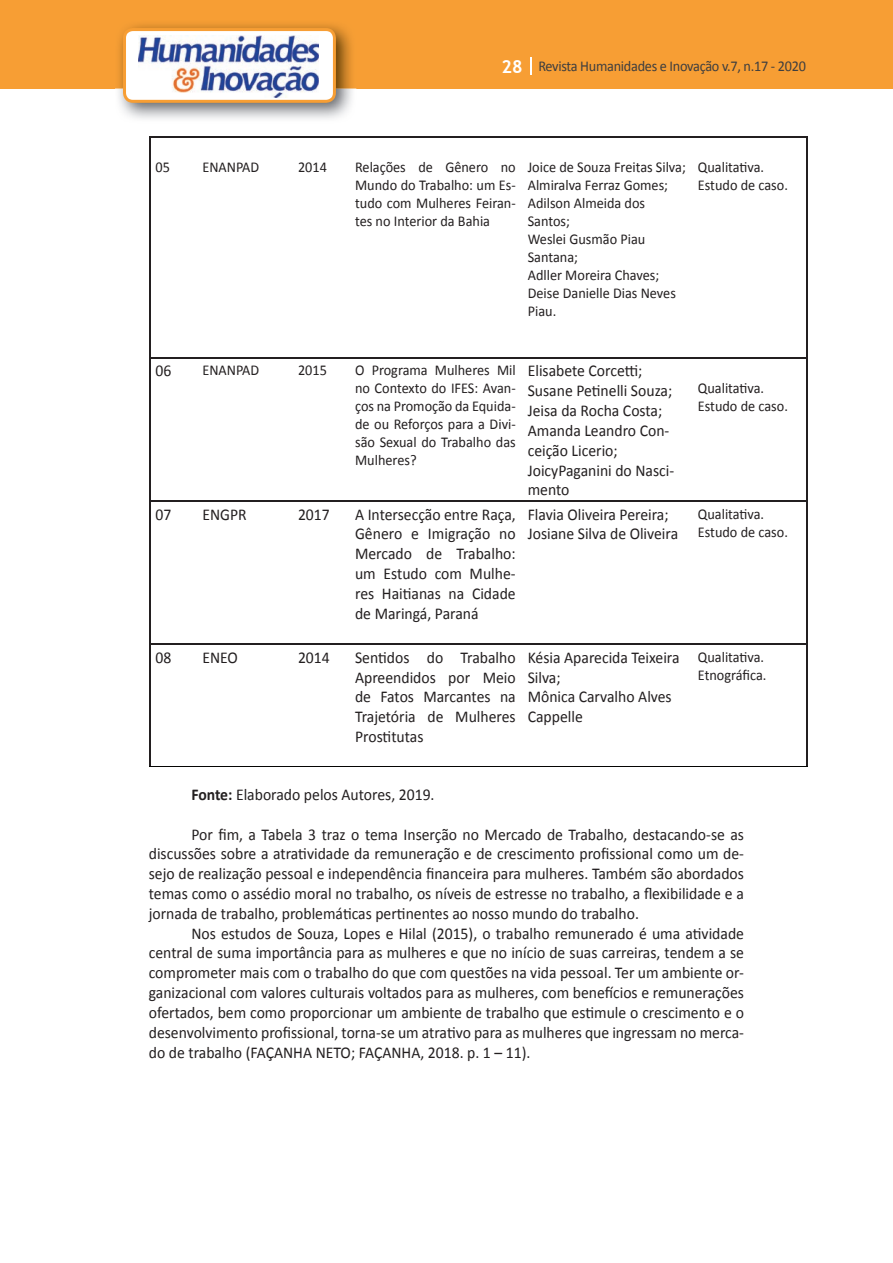
<style>
.page{position:relative;width:893px;height:1263px;background:#fff}
.page>*{position:absolute;margin:0;border:0;box-sizing:border-box;transform-origin:0 0}
.t1{font:16.5px/19.8px "Calibri";color:#231f20;text-align:justify;scale:.95 1}
.t2{font:15px/18px "Calibri";color:#231f20;scale:.95 1}
.t3{font:15px "Calibri";letter-spacing:-.02em;color:#3e3e3f;scale:.95 1}
.s1{font-family:"Trebuchet MS";font-weight:700;font-size:18px;color:#fff}
.s2{font-weight:700}
</style>
<div class="page">
<div style="left:0;top:0;width:893px;height:88px;background:#f79e34"></div>
<svg style="left:530px;top:57px;width:2px;height:18px"></svg>
<img style="left:115px;top:24px;width:241px;height:95px">
<svg style="left:123px;top:28px;width:213px;height:75px"></svg>
<hr style="left:149px;top:136px;width:47px;height:2px;background:#231f20">
<hr style="left:149px;top:138px;width:1px;height:94px;background:#231f20">
<hr style="left:196px;top:136px;width:96px;height:2px;background:#231f20">
<hr style="left:292px;top:136px;width:57px;height:2px;background:#231f20">
<hr style="left:349px;top:136px;width:173px;height:2px;background:#231f20">
<hr style="left:522px;top:136px;width:170px;height:2px;background:#231f20">
<hr style="left:692px;top:136px;width:116px;height:2px;background:#231f20">
<hr style="left:806px;top:138px;width:2px;height:94px;background:#231f20">
<hr style="left:149px;top:232px;width:1px;height:125px;background:#231f20">
<hr style="left:806px;top:232px;width:2px;height:125px;background:#231f20">
<hr style="left:149px;top:357px;width:47px;height:2px;background:#231f20">
<hr style="left:149px;top:359px;width:1px;height:141px;background:#231f20">
<hr style="left:196px;top:357px;width:96px;height:2px;background:#231f20">
<hr style="left:292px;top:357px;width:57px;height:2px;background:#231f20">
<hr style="left:349px;top:357px;width:173px;height:2px;background:#231f20">
<hr style="left:522px;top:357px;width:170px;height:2px;background:#231f20">
<hr style="left:692px;top:357px;width:116px;height:2px;background:#231f20">
<hr style="left:806px;top:359px;width:2px;height:141px;background:#231f20">
<hr style="left:149px;top:500px;width:47px;height:2px;background:#231f20">
<hr style="left:149px;top:502px;width:1px;height:142px;background:#231f20">
<hr style="left:196px;top:500px;width:96px;height:2px;background:#231f20">
<hr style="left:292px;top:500px;width:57px;height:2px;background:#231f20">
<hr style="left:349px;top:500px;width:173px;height:2px;background:#231f20">
<hr style="left:522px;top:500px;width:170px;height:2px;background:#231f20">
<hr style="left:692px;top:500px;width:116px;height:2px;background:#231f20">
<hr style="left:806px;top:502px;width:2px;height:142px;background:#231f20">
<hr style="left:149px;top:644px;width:47px;height:1px;background:#231f20">
<hr style="left:149px;top:645px;width:1px;height:121px;background:#231f20">
<hr style="left:196px;top:644px;width:96px;height:1px;background:#231f20">
<hr style="left:292px;top:644px;width:57px;height:1px;background:#231f20">
<hr style="left:349px;top:644px;width:173px;height:1px;background:#231f20">
<hr style="left:522px;top:644px;width:170px;height:1px;background:#231f20">
<hr style="left:692px;top:644px;width:116px;height:1px;background:#231f20">
<hr style="left:806px;top:645px;width:2px;height:121px;background:#231f20">
<hr style="left:149px;top:766px;width:47px;height:1px;background:#040503">
<hr style="left:196px;top:766px;width:96px;height:1px;background:#040503">
<hr style="left:292px;top:766px;width:57px;height:1px;background:#040503">
<hr style="left:349px;top:766px;width:173px;height:1px;background:#040503">
<hr style="left:522px;top:766px;width:170px;height:1px;background:#040503">
<hr style="left:692px;top:766px;width:116px;height:1px;background:#040503">
<p class="t3" style="left:501px;top:57px;width:322px"><span class="s1">28</span> Revista Humanidades e Inovação v.7, n.17 - 2020</p>
<p class="t2" style="left:156px;top:158px;width:17px">05</p>
<p class="t2" style="left:202px;top:158px;width:61px">ENANPAD</p>
<p class="t2" style="left:298px;top:158px;width:32px">2014</p>
<p class="t2" style="left:355px;top:158px;width:171px;text-align:justify">Relações de Gênero no Mundo do Trabalho: um Es&shy;tudo com Mulheres Feiran&shy;tes no Interior da Bahia</p>
<p class="t2" style="left:528px;top:158px;width:168px">Joice de Souza Freitas Silva;<br>Almiralva Ferraz Gomes;<br>Adilson Almeida dos<br>Santos;<br>Weslei Gusmão Piau<br>Santana;<br>Adller Moreira Chaves;<br>Deise Danielle Dias Neves<br>Piau.</p>
<p class="t2" style="left:698px;top:158px;width:96px">Qualitativa.<br>Estudo de caso.</p>
<p class="t1" style="left:156px;top:361px;width:18px">06</p>
<p class="t2" style="left:202px;top:361px;width:61px">ENANPAD</p>
<p class="t2" style="left:298px;top:361px;width:32px">2015</p>
<p class="t2" style="left:355px;top:361px;width:171px;text-align:justify">O Programa Mulheres Mil no Contexto do IFES: Avan&shy;ços na Promoção da Equida&shy;de ou Reforços para a Divi&shy;são Sexual do Trabalho das Mulheres?</p>
<p class="t1" style="left:528px;top:361px;width:156px;text-align:left">Elisabete Corcetti ;<br>Susane Petinelli Souza;<br>Jeisa da Rocha Costa;<br>Amanda Leandro Con&shy;ceição Licerio;<br>JoicyPaganini do Nasci&shy;mento</p>
<p class="t2" style="left:698px;top:379px;width:96px">Qualitativa.<br>Estudo de caso.</p>
<p class="t1" style="left:156px;top:504px;width:18px">07</p>
<p class="t1" style="left:202px;top:504px;width:48px">ENGPR</p>
<p class="t1" style="left:298px;top:504px;width:35px">2017</p>
<p class="t1" style="left:355px;top:504px;width:171px">A Intersecção entre Raça, Gênero e Imigração no Mercado de Trabalho: um Estudo com Mulhe&shy;res Haitianas na Cidade de Maringá, Paraná</p>
<p class="t1" style="left:528px;top:504px;width:160px">Flavia Oliveira Pereira;<br>Josiane Silva de Oliveira</p>
<p class="t2" style="left:698px;top:505px;width:96px">Qualitativa.<br>Estudo de caso.</p>
<p class="t1" style="left:156px;top:647px;width:18px">08</p>
<p class="t1" style="left:202px;top:647px;width:39px">ENEO</p>
<p class="t1" style="left:298px;top:647px;width:35px">2014</p>
<p class="t1" style="left:355px;top:647px;width:171px">Sentidos do Trabalho Apreendidos por Meio de Fatos Marcantes na Trajetória de Mulheres Prostitutas</p>
<p class="t1" style="left:528px;top:647px;width:161px;text-align:left">Késia Aparecida Teixeira<br>Silva;<br>Mônica Carvalho Alves<br>Cappelle</p>
<p class="t2" style="left:698px;top:648px;width:74px">Qualitativa.<br>Etnográfica.</p>
<p class="t1" style="left:191px;top:785px;width:258px"><span class="s2">Fonte:</span> Elaborado pelos Autores, 2019.</p>
<p class="t1" style="left:149px;top:824px;width:628px;text-indent:43px">Por fim, a Tabela 3 traz o tema Inserção no Mercado de Trabalho, destacando-se as discussões sobre a atratividade da remuneração e de crescimento profissional como um de&shy;sejo de realização pessoal e independência financeira para mulheres. Também são abordados temas como o assédio moral no trabalho, os níveis de estresse no trabalho, a flexibilidade e a jornada de trabalho, problemáticas pertinentes ao nosso mundo do trabalho.</p>
<p class="t1" style="left:149px;top:923px;width:628px;text-indent:43px">Nos estudos de Souza, Lopes e Hilal (2015), o trabalho remunerado é uma atividade central de suma importância para as mulheres e que no início de suas carreiras, tendem a se comprometer mais com o trabalho do que com questões na vida pessoal. Ter um ambiente or&shy;ganizacional com valores culturais voltados para as mulheres, com benefícios e remunerações ofertados, bem como proporcionar um ambiente de trabalho que estimule o crescimento e o desenvolvimento profissional, torna-se um atrativo para as mulheres que ingressam no merca&shy;do de trabalho (FAÇANHA NETO; FAÇANHA, 2018. p. 1 – 11).</p>
</div>
